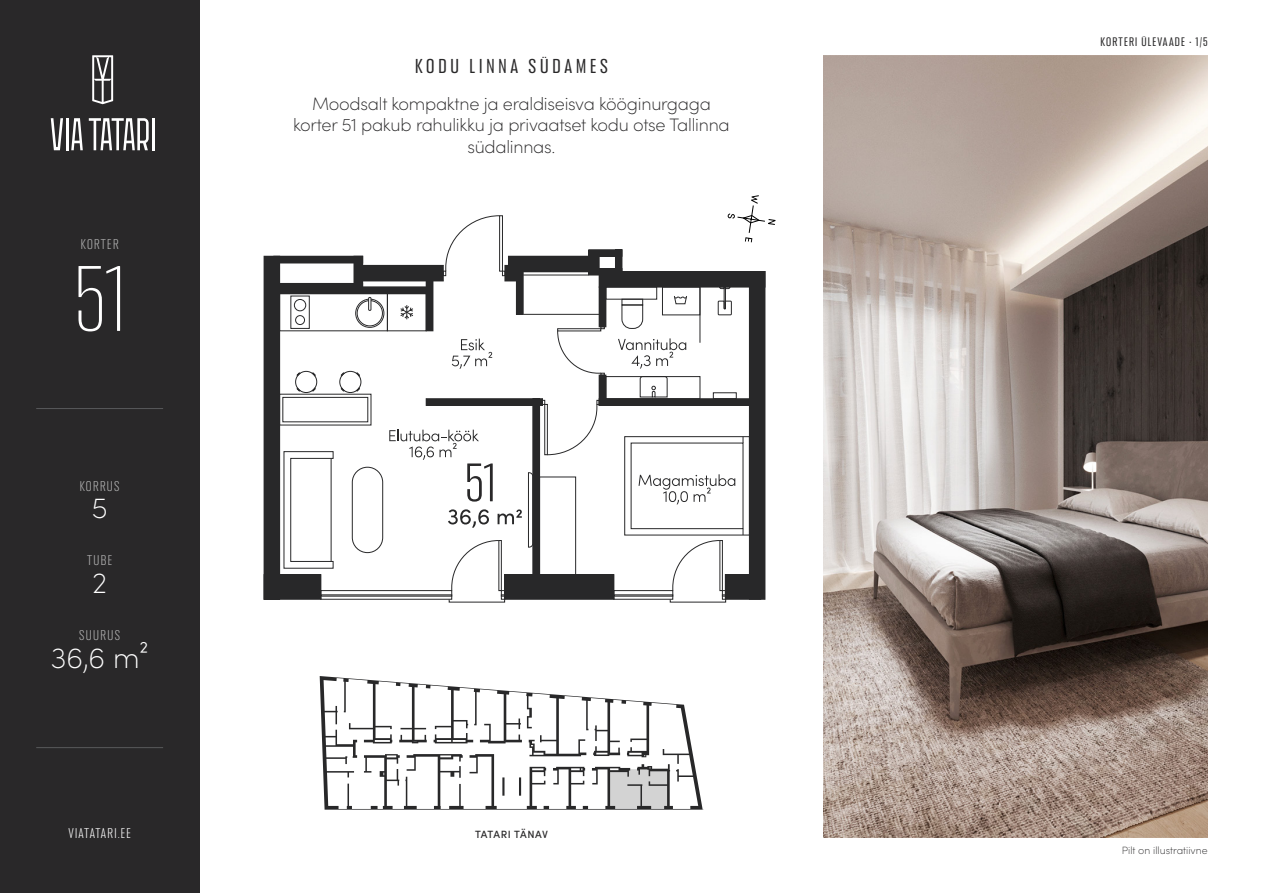
<style>
.page{position:relative;width:1263px;height:893px;background:#fff}
.page>*{position:absolute;margin:0;border:0;box-sizing:border-box;transform-origin:0 0}
.t1{font:300 90px "Anguita Sans";color:#fff}
.t2{font:52.5px "Anguita Sans";color:#292829}
.t3{font:200 29.1px "Sofia Pro";color:#fff}
.t4{font:500 19.5px "Anguita Sans";letter-spacing:.2em;color:#292829}
.t5{font:200 18px/21.6px "Sofia Pro";letter-spacing:-.015em;color:#292829;text-align:center}
.t6{font:13.65px "Anguita Sans";letter-spacing:.1em;color:#b5b5b5}
.t7{font:13.65px "Anguita Sans";letter-spacing:.1em;color:#fff}
.t8{font:500 12px "Anguita Sans";letter-spacing:.1em;color:#292829}
.t9{font:200 10.5px "Sofia Pro";color:#292829}
.t10{font:500 10.5px "Sofia Pro";letter-spacing:.025em;color:#292829}
</style>
<div class="page">
<svg style="left:727px;top:195px;width:48px;height:47px"></svg>
<img style="left:823px;top:55px;width:385px;height:783px">
<svg style="left:320px;top:676px;width:383px;height:134px"></svg>
<div style="left:749px;top:272px;width:16px;height:327px;background:#282829"></div>
<div style="left:264px;top:256px;width:16px;height:343px;background:#282829"></div>
<div style="left:599px;top:272px;width:166px;height:15px;background:#282829"></div>
<div style="left:599px;top:271px;width:166px;height:16px;border:1px solid #282829"></div>
<div style="left:533px;top:399px;width:7px;height:190px;background:#282829"></div>
<div style="left:274px;top:256px;width:89px;height:7px;background:#282829"></div>
<div style="left:274px;top:283px;width:89px;height:7px;background:#282829"></div>
<div style="left:354px;top:256px;width:9px;height:34px;background:#282829"></div>
<div style="left:426px;top:399px;width:116px;height:6px;background:#282829"></div>
<div style="left:426px;top:399px;width:117px;height:7px;border:1px solid #282829"></div>
<div style="left:599px;top:399px;width:155px;height:6px;background:#282829"></div>
<div style="left:599px;top:399px;width:155px;height:7px;border:1px solid #282829"></div>
<div style="left:426px;top:274px;width:7px;height:57px;background:#282829"></div>
<div style="left:278px;top:287px;width:152px;height:7px;background:#282829"></div>
<div style="left:599px;top:375px;width:7px;height:30px;background:#282829"></div>
<div style="left:599px;top:287px;width:7px;height:40px;background:#282829"></div>
<div style="left:516px;top:267px;width:7px;height:47px;background:#282829"></div>
<div style="left:508px;top:256px;width:91px;height:16px;background:#282829"></div>
<div style="left:356px;top:265px;width:87px;height:16px;background:#282829"></div>
<div style="left:505px;top:265px;width:15px;height:16px;background:#282829"></div>
<div style="left:725px;top:575px;width:36px;height:24px;background:#282829"></div>
<div style="left:725px;top:574px;width:36px;height:25px;border:1px solid #282829"></div>
<div style="left:505px;top:575px;width:109px;height:24px;background:#282829"></div>
<div style="left:504px;top:574px;width:110px;height:25px;border:1px solid #282829"></div>
<div style="left:264px;top:575px;width:57px;height:24px;background:#282829"></div>
<div style="left:264px;top:574px;width:57px;height:25px;border:1px solid #282829"></div>
<div style="left:614px;top:590px;width:59px;height:9px;border:1px solid #282829"></div>
<svg style="left:672px;top:540px;width:54px;height:59px"></svg>
<div style="left:321px;top:590px;width:131px;height:9px;border:1px solid #282829"></div>
<svg style="left:451px;top:540px;width:54px;height:59px"></svg>
<div style="left:589px;top:250px;width:33px;height:6px;background:#282829"></div>
<div style="left:615px;top:250px;width:7px;height:33px;background:#282829"></div>
<div style="left:589px;top:269px;width:33px;height:6px;background:#282829"></div>
<div style="left:589px;top:268px;width:33px;height:7px;border:1px solid #282829"></div>
<svg style="left:443px;top:216px;width:62px;height:60px"></svg>
<svg style="left:542px;top:400px;width:57px;height:55px"></svg>
<svg style="left:557px;top:327px;width:47px;height:48px"></svg>
<div style="left:295px;top:371px;width:22px;height:22px;border:1px solid #282829;border-radius:50%"></div>
<svg style="left:312px;top:372px;width:4px;height:4px"></svg>
<div style="left:340px;top:371px;width:21px;height:22px;border:1px solid #282829;border-radius:50%"></div>
<svg style="left:356px;top:372px;width:4px;height:4px"></svg>
<svg style="left:341px;top:372px;width:4px;height:4px"></svg>
<svg style="left:400px;top:305px;width:13px;height:14px"></svg>
<svg style="left:284px;top:451px;width:49px;height:117px"></svg>
<hr style="left:331px;top:458px;width:1px;height:103px;background:#282829">
<div style="left:352px;top:467px;width:31px;height:86px;border:1px solid #282829;border-radius:15px"></div>
<svg style="left:528px;top:472px;width:5px;height:75px"></svg>
<div style="left:368px;top:297px;width:3px;height:14px;border:1px solid #282829"></div>
<div style="left:357px;top:301px;width:26px;height:25px;border:1px solid #282829;border-radius:12px"></div>
<div style="left:356px;top:299px;width:28px;height:28px;border:1px solid #282829;border-radius:14px"></div>
<div style="left:294px;top:299px;width:12px;height:12px;border:1px solid #282829;border-radius:50%"></div>
<div style="left:295px;top:315px;width:10px;height:10px;border:1px solid #282829;border-radius:50%"></div>
<div style="left:622px;top:299px;width:21px;height:6px;border:1px solid #282829"></div>
<svg style="left:622px;top:305px;width:21px;height:24px"></svg>
<svg style="left:718px;top:287px;width:14px;height:28px"></svg>
<hr style="left:700px;top:287px;width:1px;height:56px;background:#282829">
<svg style="left:640px;top:378px;width:27px;height:19px"></svg>
<div style="left:713px;top:393px;width:23px;height:6px;border:1px solid #282829"></div>
<div style="left:606px;top:287px;width:51px;height:12px;border:1px solid #282829"></div>
<div style="left:662px;top:287px;width:38px;height:28px;border:1px solid #282829"></div>
<div style="left:606px;top:376px;width:94px;height:23px;border:1px solid #282829"></div>
<div style="left:539px;top:477px;width:37px;height:98px;border:1px solid #282829"></div>
<div style="left:624px;top:436px;width:125px;height:99px;border:1px solid #282829"></div>
<hr style="left:523px;top:275px;width:66px;height:1px;background:#282829">
<hr style="left:523px;top:314px;width:76px;height:1px;background:#282829">
<div style="left:387px;top:293px;width:39px;height:38px;border:1px solid #282829"></div>
<div style="left:279px;top:293px;width:108px;height:38px;border:1px solid #282829"></div>
<div style="left:283px;top:397px;width:85px;height:25px;border:1px solid #282829"></div>
<svg style="left:674px;top:296px;width:13px;height:8px"></svg>
<svg style="left:448px;top:509px;width:41px;height:19px"></svg>
<svg style="left:498px;top:509px;width:24px;height:15px"></svg>
<svg style="left:389px;top:430px;width:90px;height:30px"></svg>
<svg style="left:638px;top:474px;width:97px;height:31px"></svg>
<svg style="left:618px;top:338px;width:68px;height:31px"></svg>
<svg style="left:452px;top:339px;width:40px;height:30px"></svg>
<div style="left:0;top:0;width:199px;height:893px;background:#292829"></div>
<div style="left:453px;top:458px;width:54px;height:48px;background:#fff"></div>
<hr style="left:36px;top:747px;width:127px;height:1px;background:#58595b">
<hr style="left:36px;top:408px;width:127px;height:1px;background:#58595b">
<svg style="left:92px;top:55px;width:21px;height:49px"></svg>
<hr style="left:152px;top:118px;width:3px;height:32px;background:#fff">
<svg style="left:51px;top:118px;width:12px;height:32px"></svg>
<svg style="left:71px;top:118px;width:12px;height:32px"></svg>
<svg style="left:89px;top:118px;width:60px;height:32px"></svg>
<hr style="left:66px;top:118px;width:2px;height:32px;background:#fff">
<p class="t6" style="left:81px;top:237px;width:39px">KORTER</p>
<h1 class="t1" style="left:74px;top:252px;width:53px">51</h1>
<p class="t6" style="left:80px;top:479px;width:41px">KORRUS</p>
<h3 class="t3" style="left:92px;top:487px;width:17px">5</h3>
<p class="t6" style="left:87px;top:553px;width:27px">TUBE</p>
<h3 class="t3" style="left:92px;top:562px;width:16px">2</h3>
<p class="t6" style="left:79px;top:628px;width:42px">SUURUS</p>
<h3 class="t3" style="left:51px;top:636px;width:99px">36,6 m²</h3>
<p class="t7" style="left:68px;top:826px;width:64px">VIATATARI.EE</p>
<p class="t4" style="left:415px;top:56px;width:194px">KODU LINNA SÜDAMES</p>
<p class="t5" style="left:293px;top:92px;width:438px">Moodsalt kompaktne ja eraldiseisva kööginurgaga korter 51 pakub rahulikku ja privaatset kodu otse Tallinna südalinnas.</p>
<h2 class="t2" style="left:465px;top:455px;width:32px">51</h2>
<p class="t10" style="left:475px;top:826px;width:74px">TATARI TÄNAV</p>
<p class="t8" style="left:1100px;top:35px;width:109px">KORTERI ÜLEVAADE • 1/5</p>
<p class="t9" style="left:1122px;top:843px;width:87px">Pilt on illustratiivne</p>
</div>
